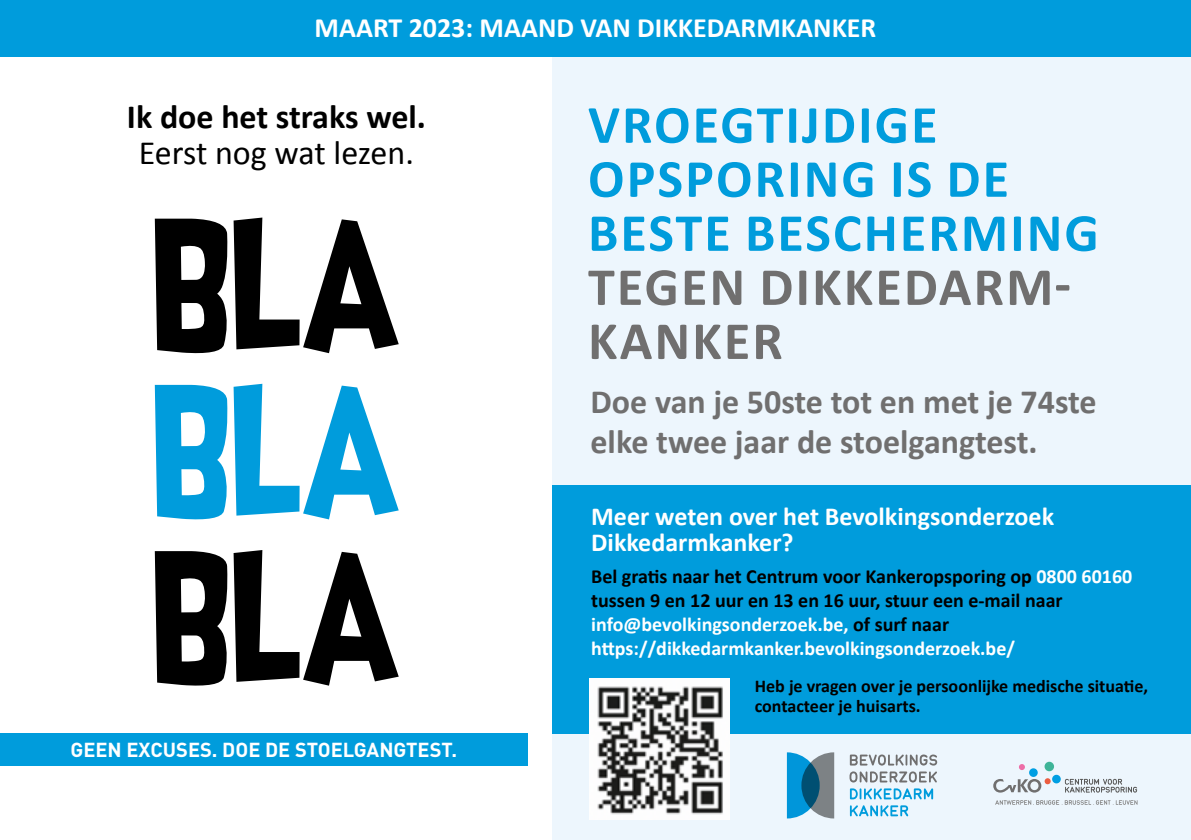
<style>
.page{position:relative;width:1191px;height:840px;background:#fff}
.page>*{position:absolute;margin:0;border:0;box-sizing:border-box;transform-origin:0 0}
.t1{font:150px "Supersonic Rocketship";color:#000}
.t2{font:150px "Supersonic Rocketship";color:#009cdc}
.t3{font:700 54px/54px "Calibri";letter-spacing:.04em;color:#009cdc}
.t4{font:700 54px/54px "Calibri";letter-spacing:.04em;color:#706f6f}
.t5{font:700 34px/40px "Calibri";color:#706f6f}
.t6{font:700 34px "Calibri";color:#000}
.t7{font:34px "Calibri";letter-spacing:-.01em;color:#000}
.t8{font:700 28px "Calibri";color:#fff}
.t9{font:700 26px/26px "Calibri";color:#fff}
.t10{font:700 20px/24px "Calibri";color:#000}
.t11{font:700 20px "DIN";color:#fff}
.t12{font:700 18px/20px "Calibri";color:#000}
.s1{color:#fff}
</style>
<div class="page">
<div style="left:553px;top:0;width:638px;height:839px;background:#edf6fd"></div>
<div style="left:553px;top:485px;width:638px;height:248px;background:#009cdc"></div>
<div style="left:0;top:0;width:1191px;height:57px;background:#009cdc"></div>
<svg style="left:995px;top:800px;width:142px;height:4px"></svg>
<svg style="left:1029px;top:767px;width:8px;height:9px"></svg>
<svg style="left:1019px;top:764px;width:6px;height:5px"></svg>
<svg style="left:1044px;top:761px;width:10px;height:9px"></svg>
<div style="left:1052px;top:774px;width:8px;height:9px;background:#009fe3;border-radius:50%"></div>
<svg style="left:1064px;top:778px;width:73px;height:14px"></svg>
<svg style="left:993px;top:778px;width:57px;height:14px"></svg>
<img style="left:590px;top:678px;width:140px;height:140px">
<svg style="left:787px;top:752px;width:47px;height:66px;background:#438aab"></svg>
<svg style="left:850px;top:754px;width:87px;height:11px"></svg>
<svg style="left:849px;top:771px;width:88px;height:44px"></svg>
<div style="left:0;top:733px;width:527px;height:32px;background:#009cdc"></div>
<h3 class="t8" style="left:314px;top:9px;width:563px">MAART 2023: MAAND VAN DIKKEDARMKANKER</h3>
<h3 class="t6" style="left:127px;top:95px;width:300px">Ik doe het straks wel.</h3>
<h3 class="t7" style="left:139px;top:131px;width:277px">Eerst nog wat lezen.</h3>
<h1 class="t1" style="left:153px;top:168px;width:249px">BLA</h1>
<h1 class="t2" style="left:153px;top:334px;width:249px">BLA</h1>
<h1 class="t1" style="left:153px;top:500px;width:249px">BLA</h1>
<p class="t11" style="left:70px;top:736px;width:388px">GEEN EXCUSES. DOE DE STOELGANGTEST.</p>
<h2 class="t3" style="left:588px;top:98px;width:512px">VROEGTIJDIGE<br>OPSPORING IS DE<br>BESTE BESCHERMING</h2>
<h2 class="t4" style="left:588px;top:260px;width:484px">TEGEN DIKKEDARM-<br>KANKER</h2>
<h3 class="t5" style="left:590px;top:381px;width:508px">Doe van je 50ste tot en met je 74ste elke twee jaar de stoelgangtest.</h3>
<h3 class="t9" style="left:591px;top:502px;width:464px">Meer weten over het Bevolkingsonderzoek<br>Dikkedarmkanker?</h3>
<p class="t10" style="left:591px;top:563px;width:542px">Bel gratis naar het Centrum voor Kankeropsporing op <span class="s1">0800 60160 </span>tussen 9 en 12 uur en 13 en 16 uur, stuur een e-mail naar <span class="s1">info@bevolkingsonderzoek.be,</span> of surf naar <span class="s1">https://dikkedarmkanker.bevolkingsonderzoek.be/</span></p>
<p class="t12" style="left:755px;top:675px;width:395px">Heb je vragen over je persoonlijke medische situatie, contacteer je huisarts.</p>
</div>
